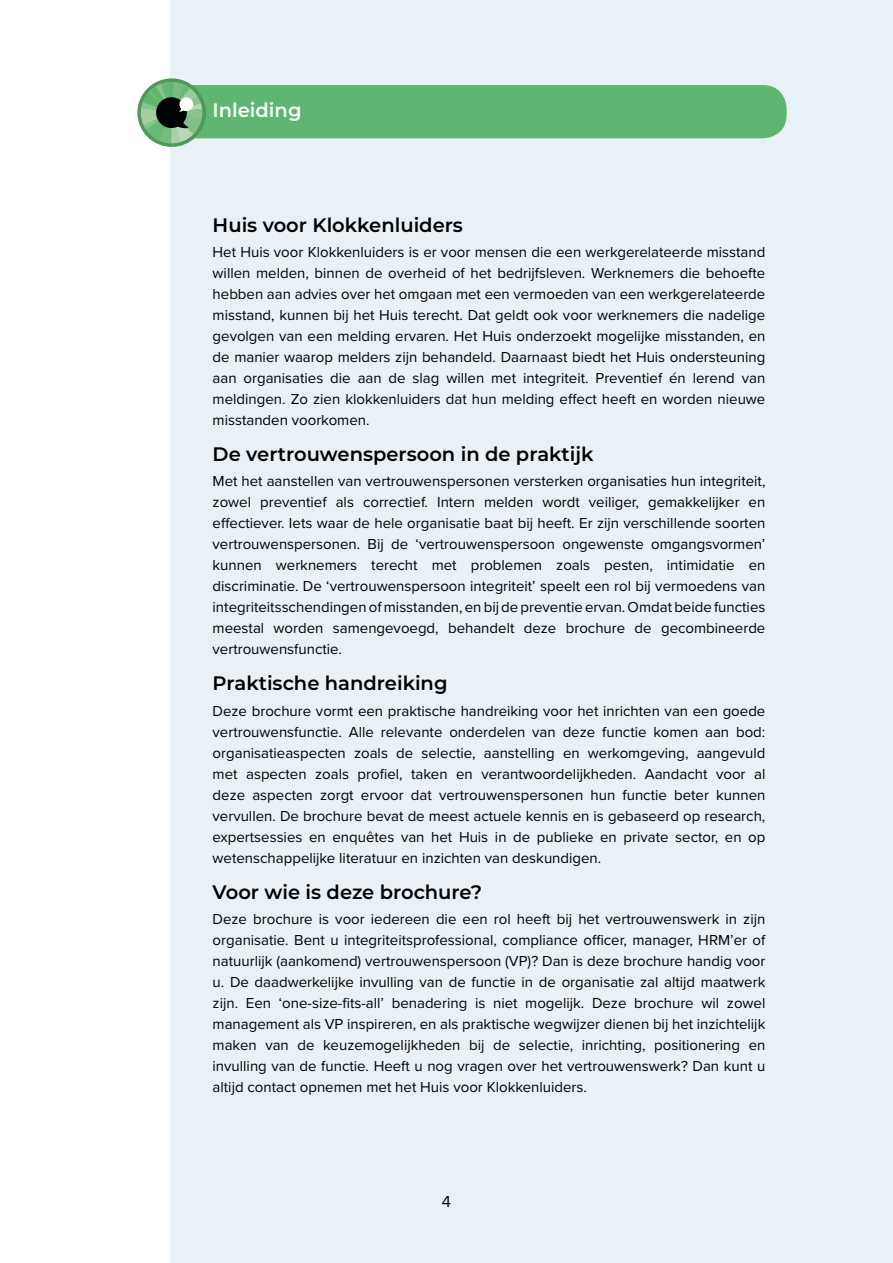
<style>
.page{position:relative;width:893px;height:1263px;background:#fff}
.page>*{position:absolute;margin:0;border:0;box-sizing:border-box;transform-origin:0 0}
.t1{font:600 19.5px "Montserrat";color:#000}
.t2{font:600 19.5px "Montserrat";color:#fff}
.t3{font:16.5px "Proxima Nova";color:#000}
.t4{font:15px/21px "Proxima Nova";color:#000;text-align:justify}
</style>
<div class="page">
<div style="left:170px;top:0;width:723px;height:1263px;background:#eaf1f6"></div>
<div style="left:149px;top:85px;width:638px;height:53px;background:#5fb670;border-radius:24px"></div>
<svg style="left:137px;top:78px;width:69px;height:69px"></svg>
<h1 class="t2" style="left:213px;top:97px;width:90px">Inleiding</h1>
<h1 class="t1" style="left:213px;top:211px;width:252px">Huis voor Klokkenluiders</h1>
<p class="t4" style="left:213px;top:241px;width:554px">Het Huis voor Klokkenluiders is er voor mensen die een werkgerelateerde misstand willen melden, binnen de overheid of het bedrijfsleven. Werknemers die behoefte hebben aan advies over het omgaan met een vermoeden van een werkgerelateerde misstand, kunnen bij het Huis terecht. Dat geldt ook voor werknemers die nadelige gevolgen van een melding ervaren. Het Huis onderzoekt mogelijke misstanden, en de manier waarop melders zijn behandeld. Daarnaast biedt het Huis ondersteuning aan organisaties die aan de slag willen met integriteit. Preventief én lerend van meldingen. Zo zien klokkenluiders dat hun melding effect heeft en worden nieuwe misstanden voorkomen.</p>
<h1 class="t1" style="left:213px;top:440px;width:383px">De vertrouwenspersoon in de praktijk</h1>
<p class="t4" style="left:213px;top:470px;width:554px">Met het aanstellen van vertrouwenspersonen versterken organisaties hun integriteit, zowel preventief als correctief. Intern melden wordt veiliger, gemakkelijker en effectiever. Iets waar de hele organisatie baat bij heeft. Er zijn verschillende soorten vertrouwenspersonen. Bij de ‘vertrouwenspersoon ongewenste omgangsvormen’ kunnen werknemers terecht met problemen zoals pesten, intimidatie en discriminatie. De ‘vertrouwenspersoon integriteit’ speelt een rol bij vermoedens van integriteitsschendingen of misstanden, en bij de preventie ervan. Omdat beide functies meestal worden samengevoegd, behandelt deze brochure de gecombineerde vertrouwensfunctie.</p>
<h1 class="t1" style="left:213px;top:669px;width:237px">Praktische handreiking</h1>
<p class="t4" style="left:213px;top:699px;width:554px">Deze brochure vormt een praktische handreiking voor het inrichten van een goede vertrouwensfunctie. Alle relevante onderdelen van deze functie komen aan bod: organisatieaspecten zoals de selectie, aanstelling en werkomgeving, aangevuld met aspecten zoals profiel, taken en verantwoordelijkheden. Aandacht voor al deze aspecten zorgt ervoor dat vertrouwenspersonen hun functie beter kunnen vervullen. De brochure bevat de meest actuele kennis en is gebaseerd op research, expertsessies en enquêtes van het Huis in de publieke en private sector, en op wetenschappelijke literatuur en inzichten van deskundigen.</p>
<h1 class="t1" style="left:213px;top:878px;width:271px">Voor wie is deze brochure?</h1>
<p class="t4" style="left:213px;top:908px;width:554px">Deze brochure is voor iedereen die een rol heeft bij het vertrouwenswerk in zijn organisatie. Bent u integriteitsprofessional, compliance officer, manager, HRM’er of natuurlijk (aankomend) vertrouwenspersoon (VP)? Dan is deze brochure handig voor u. De daadwerkelijke invulling van de functie in de organisatie zal altijd maatwerk zijn. Een ‘one-size-fits-all’ benadering is niet mogelijk. Deze brochure wil zowel management als VP inspireren, en als praktische wegwijzer dienen bij het inzichtelijk maken van de keuzemogelijkheden bij de selectie, inrichting, positionering en invulling van de functie. Heeft u nog vragen over het vertrouwenswerk? Dan kunt u altijd contact opnemen met het Huis voor Klokkenluiders.</p>
<p class="t3" style="left:442px;top:1189px;width:11px">4</p>
</div>
